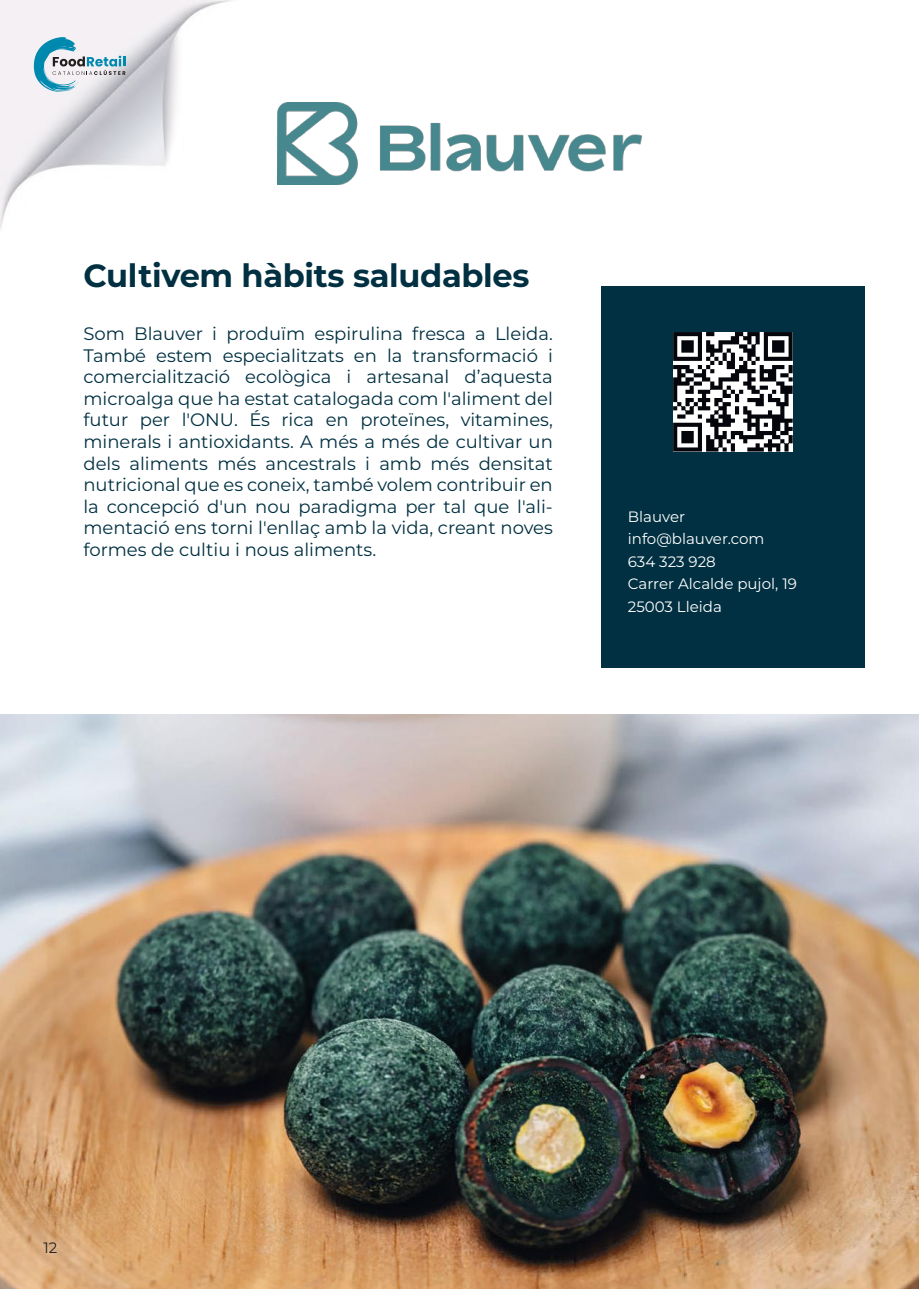
<style>
.page{position:relative;width:919px;height:1289px;background:#fff}
.page>*{position:absolute;margin:0;border:0;box-sizing:border-box;transform-origin:0 0}
.t1{font:700 31.95px "Montserrat";letter-spacing:-.01em;color:#003041}
.t2{font:18px/21.6px "Montserrat";color:#003041;text-align:justify}
.t3{font:15px/22.5px "Montserrat";color:#fff}
.t4{font:15px "Montserrat";color:#241f1f}
</style>
<div class="page">
<img style="left:0;top:0;width:315px;height:229px">
<svg style="left:34px;top:37px;width:91px;height:55px"></svg>
<div style="left:601px;top:286px;width:264px;height:381px;background:#003041"></div>
<img style="left:0;top:714px;width:918px;height:574px">
<img style="left:277px;top:102px;width:365px;height:82px">
<svg style="left:673px;top:332px;width:119px;height:119px;background:#838486"></svg>
<h1 class="t1" style="left:83px;top:252px;width:447px">Cultivem hàbits saludables</h1>
<p class="t2" style="left:83px;top:322px;width:471px">Som Blauver i produïm espirulina fresca a Lleida.<br>També estem especialitzats en la transformació i comercialització ecològica i artesanal d’aquesta microalga que ha estat catalogada com l'aliment del futur per l'ONU. És rica en proteïnes, vitamines, minerals i antioxidants. A més a més de cultivar un dels aliments més ancestrals i amb més densitat nutricional que es coneix, també volem contribuir en la concepció d'un nou paradigma per tal que l'ali&shy;mentació ens torni l'enllaç amb la vida, creant noves formes de cultiu i nous aliments.</p>
<p class="t3" style="left:627px;top:504px;width:170px">Blauver info@blauver.com<br>634 323 928<br>Carrer Alcalde pujol, 19<br>25003 Lleida</p>
<p class="t4" style="left:43px;top:1237px;width:15px">12</p>
</div>
